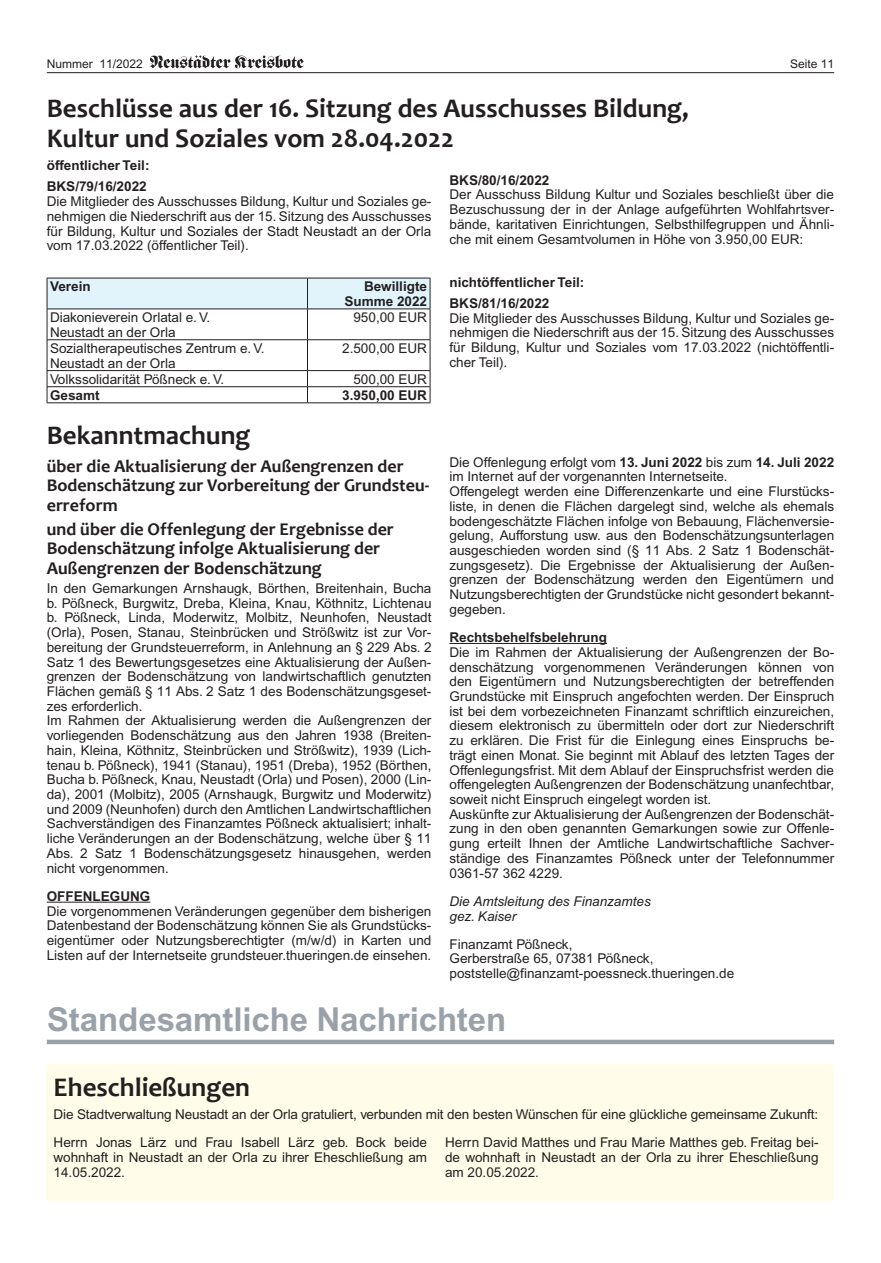
<style>
.page{position:relative;width:881px;height:1263px;background:#fff}
.page>*{position:absolute;margin:0;border:0;box-sizing:border-box;transform-origin:0 0}
.Rasterbalken{font:700 33px "Arial";color:#9aa1a8}
.Überschrift{font:700 27px/29.4px "Candara";color:#231f20}
.Zwischenüberschrift{font:700 18px/19.6px "Candara";color:#231f20}
.t1{font:13.5px/14.7px "Arial";color:#231f20;text-align:justify}
.Normalfett{font:700 13.5px "Arial";color:#231f20}
.t2{font:italic 13.5px "Arial";color:#231f20}
.t3{font:12px "Arial";color:#231f20}
.s1{font-weight:700}
</style>
<div class="page">
<hr style="left:47px;top:72px;width:786px;height:1px;background:#231f20">
<svg style="left:149px;top:55px;width:155px;height:13px"></svg>
<div style="left:48px;top:279px;width:381px;height:30px;background:#e1f4fc"></div>
<hr style="left:47px;top:278px;width:1px;height:31px;background:#231f20">
<hr style="left:307px;top:278px;width:1px;height:31px;background:#231f20">
<hr style="left:47px;top:278px;width:260px;height:1px;background:#231f20">
<hr style="left:47px;top:309px;width:260px;height:1px;background:#231f20">
<hr style="left:429px;top:278px;width:1px;height:31px;background:#231f20">
<hr style="left:307px;top:278px;width:123px;height:1px;background:#231f20">
<hr style="left:307px;top:309px;width:123px;height:1px;background:#231f20">
<hr style="left:47px;top:309px;width:1px;height:30px;background:#231f20">
<hr style="left:307px;top:309px;width:1px;height:30px;background:#231f20">
<hr style="left:47px;top:339px;width:260px;height:1px;background:#231f20">
<hr style="left:429px;top:309px;width:1px;height:30px;background:#231f20">
<hr style="left:307px;top:339px;width:123px;height:1px;background:#231f20">
<hr style="left:47px;top:340px;width:1px;height:30px;background:#231f20">
<hr style="left:307px;top:340px;width:1px;height:30px;background:#231f20">
<hr style="left:47px;top:370px;width:260px;height:1px;background:#231f20">
<hr style="left:429px;top:340px;width:1px;height:30px;background:#231f20">
<hr style="left:307px;top:370px;width:123px;height:1px;background:#231f20">
<hr style="left:47px;top:386px;width:260px;height:1px;background:#231f20">
<hr style="left:307px;top:386px;width:123px;height:1px;background:#231f20">
<svg style="left:47px;top:371px;width:1px;height:32px"></svg>
<svg style="left:307px;top:371px;width:1px;height:32px"></svg>
<hr style="left:47px;top:403px;width:260px;height:1px;background:#231f20">
<svg style="left:429px;top:371px;width:1px;height:32px"></svg>
<hr style="left:307px;top:403px;width:123px;height:1px;background:#231f20">
<hr style="left:47px;top:902px;width:103px;height:1px;background:#231f20">
<hr style="left:449px;top:643px;width:157px;height:1px;background:#231f20">
<hr style="left:47px;top:1040px;width:786px;height:4px;background:#9aa1a8">
<div style="left:47px;top:1064px;width:786px;height:136px;background:#fffde9"></div>
<p class="t3" style="left:47px;top:57px;width:98px">Nummer 11/2022</p>
<p class="t3" style="left:789px;top:57px;width:46px">Seite 11</p>
<p class="Überschrift" style="left:47px;top:94px;width:643px">Beschlüsse aus der 16. Sitzung des Ausschusses Bildung,<br>Kultur und Soziales vom 28.04.2022</p>
<p class="Normalfett" style="left:47px;top:157px;width:104px">öffentlicher Teil:</p>
<p class="Normalfett" style="left:47px;top:179px;width:101px">BKS/79/16/2022</p>
<p class="t1" style="left:47px;top:194px;width:386px">Die Mitglieder des Ausschusses Bildung, Kultur und Soziales ge&shy;nehmigen die Niederschrift aus der 15. Sitzung des Ausschusses für Bildung, Kultur und Soziales der Stadt Neustadt an der Orla vom 17.03.2022 (öffentlicher Teil).</p>
<p class="Normalfett" style="left:449px;top:172px;width:101px">BKS/80/16/2022</p>
<p class="t1" style="left:449px;top:188px;width:386px">Der Ausschuss Bildung Kultur und Soziales beschließt über die Bezuschussung der in der Anlage aufgeführten Wohlfahrtsver&shy;bände, karitativen Einrichtungen, Selbsthilfegruppen und Ähnli&shy;che mit einem Gesamtvolumen in Höhe von 3.950,00 EUR:</p>
<p class="Normalfett" style="left:50px;top:278px;width:42px">Verein</p>
<p class="Normalfett" style="left:364px;top:278px;width:64px">Bewilligte</p>
<p class="Normalfett" style="left:344px;top:293px;width:84px">Summe 2022</p>
<p class="t1" style="left:50px;top:310px;width:162px">Diakonieverein Orlatal e. V.</p>
<p class="t1" style="left:50px;top:325px;width:127px">Neustadt an der Orla</p>
<p class="t1" style="left:353px;top:310px;width:75px">950,00 EUR</p>
<p class="t1" style="left:50px;top:341px;width:216px">Sozialtherapeutisches Zentrum e. V.</p>
<p class="t1" style="left:50px;top:356px;width:127px">Neustadt an der Orla</p>
<p class="t1" style="left:342px;top:341px;width:86px">2.500,00 EUR</p>
<p class="t1" style="left:50px;top:372px;width:176px">Volkssolidarität Pößneck e. V.</p>
<p class="t1" style="left:353px;top:372px;width:75px">500,00 EUR</p>
<p class="Normalfett" style="left:50px;top:387px;width:51px">Gesamt</p>
<p class="Normalfett" style="left:342px;top:387px;width:86px">3.950,00 EUR</p>
<p class="Normalfett" style="left:449px;top:274px;width:136px">nichtöffentlicher Teil:</p>
<p class="Normalfett" style="left:449px;top:295px;width:101px">BKS/81/16/2022</p>
<p class="t1" style="left:449px;top:311px;width:386px">Die Mitglieder des Ausschusses Bildung, Kultur und Soziales ge&shy;nehmigen die Niederschrift aus der 15. Sitzung des Ausschusses für Bildung, Kultur und Soziales vom 17.03.2022 (nichtöffentli&shy;cher Teil).</p>
<p class="Überschrift" style="left:47px;top:420px;width:205px">Bekanntmachung</p>
<p class="Zwischenüberschrift" style="left:47px;top:456px;width:384px">über die Aktualisierung der Außengrenzen der<br>Bodenschätzung zur Vorbereitung der Grundsteu&shy;erreform</p>
<p class="Zwischenüberschrift" style="left:47px;top:519px;width:348px">und über die Offenlegung der Ergebnisse der<br>Bodenschätzung infolge Aktualisierung der<br>Außengrenzen der Bodenschätzung</p>
<p class="t1" style="left:47px;top:581px;width:386px">In den Gemarkungen Arnshaugk, Börthen, Breitenhain, Bucha b. Pößneck, Burgwitz, Dreba, Kleina, Knau, Köthnitz, Lichtenau b. Pößneck, Linda, Moderwitz, Molbitz, Neunhofen, Neustadt (Orla), Posen, Stanau, Steinbrücken und Strößwitz ist zur Vor&shy;bereitung der Grundsteuerreform, in Anlehnung an § 229 Abs. 2<br>Satz 1 des Bewertungsgesetzes eine Aktualisierung der Außen&shy;grenzen der Bodenschätzung von landwirtschaftlich genutzten Flächen gemäß § 11 Abs. 2 Satz 1 des Bodenschätzungsgeset&shy;zes erforderlich.</p>
<p class="t1" style="left:47px;top:713px;width:386px">Im Rahmen der Aktualisierung werden die Außengrenzen der vorliegenden Bodenschätzung aus den Jahren 1938 (Breiten&shy;hain, Kleina, Köthnitz, Steinbrücken und Strößwitz), 1939 (Lich&shy;tenau b. Pößneck), 1941 (Stanau), 1951 (Dreba), 1952 (Börthen, Bucha b. Pößneck, Knau, Neustadt (Orla) und Posen), 2000 (Lin&shy;da), 2001 (Molbitz), 2005 (Arnshaugk, Burgwitz und Moderwitz) und 2009 (Neunhofen) durch den Amtlichen Landwirtschaftlichen Sachverständigen des Finanzamtes Pößneck aktualisiert; inhalt&shy;liche Veränderungen an der Bodenschätzung, welche über § 11<br>Abs. 2 Satz 1 Bodenschätzungsgesetz hinausgehen, werden nicht vorgenommen.</p>
<p class="Normalfett" style="left:47px;top:888px;width:105px">OFFENLEGUNG</p>
<p class="t1" style="left:47px;top:904px;width:386px">Die vorgenommenen Veränderungen gegenüber dem bisherigen Datenbestand der Bodenschätzung können Sie als Grundstücks&shy;eigentümer oder Nutzungsberechtigter (m/w/d) in Karten und Listen auf der Internetseite grundsteuer.thueringen.de einsehen.</p>
<p class="t1" style="left:449px;top:455px;width:386px">Die Offenlegung erfolgt vom <span class="s1">13. Juni 2022</span> bis zum <span class="s1">14. Juli 2022 </span>im Internet auf der vorgenannten Internetseite.</p>
<p class="t1" style="left:449px;top:484px;width:386px">Offengelegt werden eine Differenzenkarte und eine Flurstücks&shy;liste, in denen die Flächen dargelegt sind, welche als ehemals bodengeschätzte Flächen infolge von Bebauung, Flächenversie&shy;gelung, Aufforstung usw. aus den Bodenschätzungsunterlagen ausgeschieden worden sind (§ 11 Abs. 2 Satz 1 Bodenschät&shy;zungsgesetz). Die Ergebnisse der Aktualisierung der Außen&shy;grenzen der Bodenschätzung werden den Eigentümern und Nutzungsberechtigten der Grundstücke nicht gesondert bekannt&shy;gegeben.</p>
<p class="Normalfett" style="left:449px;top:629px;width:159px">Rechtsbehelfsbelehrung</p>
<p class="t1" style="left:449px;top:645px;width:386px">Die im Rahmen der Aktualisierung der Außengrenzen der Bo&shy;denschätzung vorgenommenen Veränderungen können von den Eigentümern und Nutzungsberechtigten der betreffenden Grundstücke mit Einspruch angefochten werden. Der Einspruch ist bei dem vorbezeichneten Finanzamt schriftlich einzureichen, diesem elektronisch zu übermitteln oder dort zur Niederschrift zu erklären. Die Frist für die Einlegung eines Einspruchs be&shy;trägt einen Monat. Sie beginnt mit Ablauf des letzten Tages der Offenlegungsfrist. Mit dem Ablauf der Einspruchsfrist werden die offengelegten Außengrenzen der Bodenschätzung unanfechtbar, soweit nicht Einspruch eingelegt worden ist.</p>
<p class="t1" style="left:449px;top:807px;width:386px">Auskünfte zur Aktualisierung der Außengrenzen der Bodenschät&shy;zung in den oben genannten Gemarkungen sowie zur Offenle&shy;gung erteilt Ihnen der Amtliche Landwirtschaftliche Sachver&shy;ständige des Finanzamtes Pößneck unter der Telefonnummer 0361-57 362 4229.</p>
<p class="t2" style="left:449px;top:893px;width:203px">Die Amtsleitung des Finanzamtes</p>
<p class="t2" style="left:449px;top:908px;width:68px">gez. Kaiser</p>
<p class="t1" style="left:449px;top:937px;width:124px">Finanzamt Pößneck,</p>
<p class="t1" style="left:449px;top:951px;width:205px">Gerberstraße 65, 07381 Pößneck,</p>
<p class="t1" style="left:449px;top:966px;width:286px">poststelle@finanzamt-poessneck.thueringen.de</p>
<p class="Rasterbalken" style="left:47px;top:1000px;width:461px">Standesamtliche Nachrichten</p>
<p class="Überschrift" style="left:54px;top:1072px;width:198px">Eheschließungen</p>
<p class="t1" style="left:54px;top:1107px;width:765px">Die Stadtverwaltung Neustadt an der Orla gratuliert, verbunden mit den besten Wünschen für eine glückliche gemeinsame Zukunft:</p>
<p class="t1" style="left:54px;top:1135px;width:375px">Herrn Jonas Lärz und Frau Isabell Lärz geb. Bock beide wohnhaft in Neustadt an der Orla zu ihrer Eheschließung am 14.05.2022.</p>
<p class="t1" style="left:445px;top:1135px;width:375px">Herrn David Matthes und Frau Marie Matthes geb. Freitag bei&shy;de wohnhaft in Neustadt an der Orla zu ihrer Eheschließung am 20.05.2022.</p>
</div>
